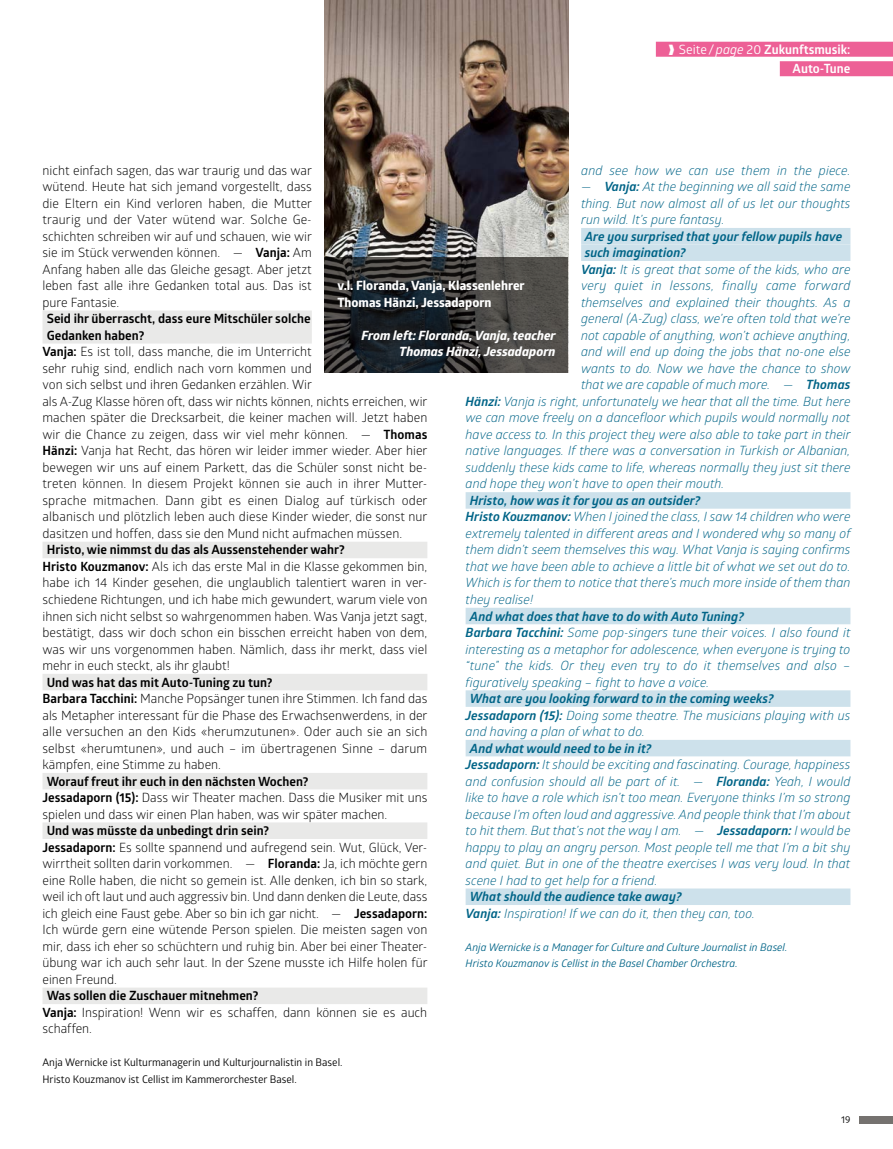
<style>
.page{position:relative;width:893px;height:1149px;background:#fff}
.page>*{position:absolute;margin:0;border:0;box-sizing:border-box;transform-origin:0 0}
.t1{font:12.75px/16.5px "Glober";color:#000}
.t2{font:italic 12.75px/16.5px "Glober";color:#006487}
.t3{font:700 12.75px "Glober";color:#000}
.t4{font:italic 700 12.75px "Glober";color:#006487}
.t5{font:700 12.75px/16.5px "Globerx";color:#fff}
.t6{font:italic 700 12.75px/16.5px "Globerx";color:#fff;text-align:right}
.t7{font:700 12.75px/19.5px "Glober";color:#fff;text-align:right}
.t8{font:italic 10.5px/16.5px "Glober";color:#006487}
.t9{font:10.5px/16.5px "Glober";color:#000}
.t10{font:9.75px "Glober";color:#000}
.s1{font-weight:400}
.s2{font-weight:400;font-style:italic}
.s3{font-weight:700}
</style>
<div class="page">
<div style="left:859px;top:1115px;width:34px;height:7px;background:#75726f"></div>
<div style="left:43px;top:310px;width:269px;height:17px;background:#e9e9e8"></div>
<div style="left:43px;top:327px;width:269px;height:16px;background:#e9e9e8"></div>
<div style="left:43px;top:541px;width:384px;height:17px;background:#e9e9e8"></div>
<div style="left:43px;top:673px;width:384px;height:17px;background:#e9e9e8"></div>
<div style="left:43px;top:772px;width:384px;height:17px;background:#e9e9e8"></div>
<div style="left:43px;top:822px;width:384px;height:16px;background:#e9e9e8"></div>
<div style="left:43px;top:987px;width:384px;height:16px;background:#e9e9e8"></div>
<div style="left:581px;top:228px;width:269px;height:16px;background:#cde1eb"></div>
<div style="left:581px;top:244px;width:269px;height:17px;background:#cde1eb"></div>
<div style="left:466px;top:492px;width:384px;height:16px;background:#cde1eb"></div>
<div style="left:466px;top:607px;width:384px;height:17px;background:#cde1eb"></div>
<div style="left:466px;top:690px;width:384px;height:16px;background:#cde1eb"></div>
<div style="left:466px;top:739px;width:384px;height:17px;background:#cde1eb"></div>
<div style="left:466px;top:888px;width:384px;height:16px;background:#cde1eb"></div>
<img style="left:325px;top:0;width:243px;height:257px">
<svg style="left:325px;top:257px;width:243px;height:116px;background:#343536"></svg>
<div style="left:656px;top:42px;width:237px;height:15px;background:#ed6096"></div>
<div style="left:780px;top:61px;width:113px;height:15px;background:#ed6096"></div>
<p class="t7" style="left:669px;top:39px;width:183px">❱ <span class="s1">Seite/</span><span class="s2">page</span> <span class="s1">20</span> Zukunftsmusik:<br>Auto-Tune</p>
<p class="t1" style="left:43px;top:161px;width:271px;text-align:justify">nicht einfach sagen, das war traurig und das war wütend. Heute hat sich jemand vorgestellt, dass die Eltern ein Kind verloren haben, die Mutter traurig und der Vater wütend war. Solche Ge&shy;schichten schreiben wir auf und schauen, wie wir sie im Stück verwenden können. — <span class="s3">Vanja:</span> Am Anfang haben alle das Gleiche gesagt. Aber jetzt leben fast alle ihre Gedanken total aus. Das ist pure Fantasie.</p>
<p class="t3" style="left:47px;top:310px;width:265px">Seid ihr überrascht, dass eure Mitschüler solche</p>
<p class="t3" style="left:47px;top:326px;width:99px">Gedanken haben?</p>
<p class="t1" style="left:43px;top:343px;width:271px"><span class="s3">Vanja:</span> Es ist toll, dass manche, die im Unterricht</p>
<p class="t1" style="left:43px;top:359px;width:271px">sehr ruhig sind, endlich nach vorn kommen und</p>
<p class="t1" style="left:43px;top:376px;width:271px">von sich selbst und ihren Gedanken erzählen. Wir</p>
<p class="t1" style="left:43px;top:392px;width:387px">als A-Zug Klasse hören oft, dass wir nichts können, nichts erreichen, wir</p>
<p class="t1" style="left:43px;top:409px;width:386px">machen später die Drecksarbeit, die keiner machen will. Jetzt haben</p>
<p class="t1" style="left:43px;top:425px;width:386px">wir die Chance zu zeigen, dass wir viel mehr können. — <span class="s3">Thomas</span></p>
<p class="t1" style="left:43px;top:442px;width:387px"><span class="s3">Hänzi:</span> Vanja hat Recht, das hören wir leider immer wieder. Aber hier</p>
<p class="t1" style="left:43px;top:458px;width:386px">bewegen wir uns auf einem Parkett, das die Schüler sonst nicht be-</p>
<p class="t1" style="left:43px;top:475px;width:386px">treten können. In diesem Projekt können sie auch in ihrer Mutter-</p>
<p class="t1" style="left:43px;top:491px;width:387px">sprache mitmachen. Dann gibt es einen Dialog auf türkisch oder</p>
<p class="t1" style="left:43px;top:508px;width:387px">albanisch und plötzlich leben auch diese Kinder wieder, die sonst nur</p>
<p class="t1" style="left:43px;top:524px;width:361px">dasitzen und hoffen, dass sie den Mund nicht aufmachen müssen.</p>
<p class="t1" style="left:43px;top:541px;width:386px;text-indent:4px"><span class="s3">Hristo, wie nimmst du das als Aussenstehender wahr?<br>Hristo Kouzmanov:</span> Als ich das erste Mal in die Klasse gekommen bin, habe ich 14 Kinder gesehen, die unglaublich talentiert waren in ver&shy;schiedene Richtungen, und ich habe mich gewundert, warum viele von ihnen sich nicht selbst so wahrgenommen haben. Was Vanja jetzt sagt, bestätigt, dass wir doch schon ein bisschen erreicht haben von dem, was wir uns vorgenommen haben. Nämlich, dass ihr merkt, dass viel mehr in euch steckt, als ihr glaubt!</p>
<p class="t1" style="left:43px;top:673px;width:387px;text-indent:4px"><span class="s3">Und was hat das mit Auto-Tuning zu tun?<br>Barbara Tacchini:</span> Manche Popsänger tunen ihre Stimmen. Ich fand das als Metapher interessant für die Phase des Erwachsenwerdens, in der alle versuchen an den Kids «herumzutunen». Oder auch sie an sich selbst «herumtunen», und auch – im übertragenen Sinne – darum kämpfen, eine Stimme zu haben.</p>
<p class="t1" style="left:43px;top:772px;width:386px;text-indent:4px"><span class="s3">Worauf freut ihr euch in den nächsten Wochen?<br>Jessadaporn (15):</span> Dass wir Theater machen. Dass die Musiker mit uns spielen und dass wir einen Plan haben, was wir später machen.</p>
<p class="t1" style="left:43px;top:821px;width:387px;text-indent:4px"><span class="s3">Und was müsste da unbedingt drin sein?<br>Jessadaporn:</span> Es sollte spannend und aufregend sein. Wut, Glück, Ver&shy;wirrtheit sollten darin vorkommen. — <span class="s3">Floranda:</span> Ja, ich möchte gern eine Rolle haben, die nicht so gemein ist. Alle denken, ich bin so stark, weil ich oft laut und auch aggressiv bin. Und dann denken die Leute, dass ich gleich eine Faust gebe. Aber so bin ich gar nicht. — <span class="s3">Jessadaporn:<br></span>Ich würde gern eine wütende Person spielen. Die meisten sagen von mir, dass ich eher so schüchtern und ruhig bin. Aber bei einer Theater&shy;übung war ich auch sehr laut. In der Szene musste ich Hilfe holen für einen Freund.</p>
<p class="t1" style="left:43px;top:986px;width:386px;text-indent:4px"><span class="s3">Was sollen die Zuschauer mitnehmen?<br>Vanja:</span> Inspiration! Wenn wir es schaffen, dann können sie es auch schaffen.</p>
<p class="t9" style="left:43px;top:1053px;width:302px">Anja Wernicke ist Kulturmanagerin und Kulturjournalistin in Basel.<br>Hristo Kouzmanov ist Cellist im Kammerorchester Basel.</p>
<p class="t2" style="left:581px;top:161px;width:271px">and see how we can use them in the piece.</p>
<p class="t2" style="left:581px;top:178px;width:271px;text-align:justify">— <span class="s3">Vanja:</span> At the beginning we all said the same thing. But now almost all of us let our thoughts run wild. It’s pure fantasy.</p>
<p class="t4" style="left:585px;top:227px;width:259px">Are you surprised that your fellow pupils have</p>
<p class="t4" style="left:585px;top:244px;width:103px">such imagination?</p>
<p class="t2" style="left:581px;top:260px;width:271px"><span class="s3">Vanja:</span> It is great that some of the kids, who are</p>
<p class="t2" style="left:581px;top:277px;width:271px">very quiet in lessons, finally came forward</p>
<p class="t2" style="left:581px;top:293px;width:271px">themselves and explained their thoughts. As a</p>
<p class="t2" style="left:581px;top:310px;width:271px">general (A-Zug) class, we’re often told that we’re</p>
<p class="t2" style="left:581px;top:326px;width:271px">not capable of anything, won’t achieve anything,</p>
<p class="t2" style="left:581px;top:343px;width:271px">and will end up doing the jobs that no-one else</p>
<p class="t2" style="left:581px;top:359px;width:271px">wants to do. Now we have the chance to show</p>
<p class="t2" style="left:581px;top:376px;width:271px">that we are capable of much more. — <span class="s3">Thomas</span></p>
<p class="t2" style="left:466px;top:392px;width:386px"><span class="s3">Hänzi:</span> Vanja is right, unfortunately we hear that all the time. But here</p>
<p class="t2" style="left:466px;top:409px;width:386px">we can move freely on a dancefloor which pupils would normally not</p>
<p class="t2" style="left:466px;top:425px;width:387px">have access to. In this project they were also able to take part in their</p>
<p class="t2" style="left:466px;top:442px;width:386px">native languages. If there was a conversation in Turkish or Albanian,</p>
<p class="t2" style="left:466px;top:458px;width:386px">suddenly these kids came to life, whereas normally they just sit there</p>
<p class="t2" style="left:466px;top:475px;width:260px">and hope they won’t have to open their mouth.</p>
<p class="t2" style="left:466px;top:491px;width:387px;text-indent:4px"><span class="s3">Hristo, how was it for you as an outsider?<br>Hristo Kouzmanov:</span> When I joined the class, I saw 14 children who were extremely talented in different areas and I wondered why so many of them didn’t seem themselves this way. What Vanja is saying confirms that we have been able to achieve a little bit of what we set out do to.<br>Which is for them to notice that there’s much more inside of them than they realise!</p>
<p class="t2" style="left:466px;top:607px;width:386px;text-indent:4px"><span class="s3">And what does that have to do with Auto Tuning?<br>Barbara Tacchini:</span> Some pop-singers tune their voices. I also found it interesting as a metaphor for adolescence, when everyone is trying to “tune” the kids. Or they even try to do it themselves and also – figuratively speaking – fight to have a voice.</p>
<p class="t2" style="left:466px;top:689px;width:386px;text-indent:4px"><span class="s3">What are you looking forward to in the coming weeks?<br>Jessadaporn (15):</span> Doing some theatre. The musicians playing with us and having a plan of what to do.</p>
<p class="t2" style="left:466px;top:739px;width:386px;text-indent:4px"><span class="s3">And what would need to be in it?<br>Jessadaporn:</span> It should be exciting and fascinating. Courage, happiness and confusion should all be part of it. — <span class="s3">Floranda:</span> Yeah, I would like to have a role which isn’t too mean. Everyone thinks I’m so strong because I’m often loud and aggressive. And people think that I’m about to hit them. But that’s not the way I am. — <span class="s3">Jessadaporn:</span> I would be happy to play an angry person. Most people tell me that I’m a bit shy and quiet. But in one of the theatre exercises I was very loud. In that scene I had to get help for a friend.</p>
<p class="t2" style="left:466px;top:887px;width:291px;text-indent:4px"><span class="s3">What should the audience take away?<br>Vanja:</span> Inspiration! If we can do it, then they can, too.</p>
<p class="t8" style="left:466px;top:938px;width:323px">Anja Wernicke is a Manager for Culture and Culture Journalist in Basel.<br>Hristo Kouzmanov is Cellist in the Basel Chamber Orchestra.</p>
<p class="t5" style="left:337px;top:277px;width:189px">v.l. Floranda, Vanja, Klassenlehrer<br>Thomas Hänzi, Jessadaporn</p>
<p class="t6" style="left:361px;top:327px;width:196px">From left: Floranda, Vanja, teacher<br>Thomas Hänzi, Jessadaporn</p>
<p class="t10" style="left:841px;top:1112px;width:11px">19</p>
</div>
